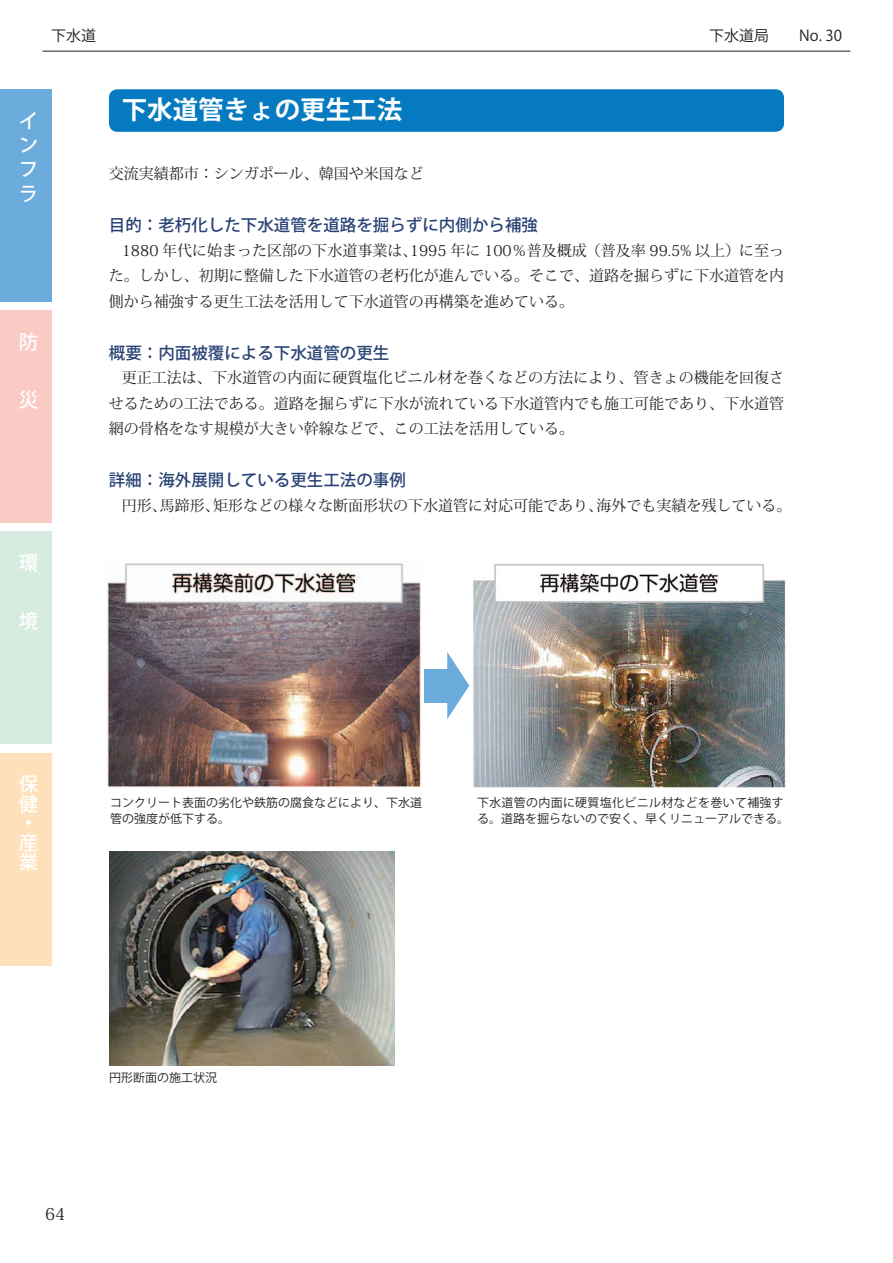
<style>
.page{position:relative;width:893px;height:1263px;background:#fff}
.page>*{position:absolute;margin:0;border:0;box-sizing:border-box;transform-origin:0 0}
.大タイトル{font:700 25.5px "Koz Go Pro";color:#fff}
.t1{font:500 19.5px/19.5px "Koz Go Pro";color:#fff;text-align:justify}
.中タイトル{font:500 16.5px "Koz Go Pro";color:#284274}
.t2{font:16.5px "Koz Min Pro";color:#231f20}
.本文{font:15px/25.5px "Koz Min Pro";color:#231f20;text-align:justify}
.本文_付{font:15px "Koz Min Pro";color:#231f20}
.t3{font:15px "Koz Go Pro";color:#231f20}
.キャプション{font:12px/16.5px "Koz Go Pro";letter-spacing:.025em;color:#231f20}
.キャプション-2{font:12px/16.5px "Koz Go Pro";color:#231f20}
</style>
<div class="page">
<div style="left:109px;top:89px;width:675px;height:43px;background:#057ac0;border-radius:9px"></div>
<img style="left:107px;top:562px;width:315px;height:226px">
<img style="left:473px;top:564px;width:314px;height:224px">
<img style="left:110px;top:852px;width:285px;height:213px">
<div style="left:424px;top:669px;width:29px;height:33px;background:#6cacdd"></div>
<svg style="left:447px;top:652px;width:22px;height:67px"></svg>
<div style="left:0;top:89px;width:51px;height:213px;background:#6cacdd"></div>
<div style="left:0;top:310px;width:51px;height:213px;background:#facbc5"></div>
<div style="left:0;top:531px;width:51px;height:213px;background:#d7ece0"></div>
<div style="left:0;top:753px;width:51px;height:212px;background:#fee0bb"></div>
<hr style="left:43px;top:51px;width:807px;height:1px;background:#231f20">
<p class="t3" style="left:51px;top:26px;width:46px">下水道</p>
<p class="t3" style="left:709px;top:26px;width:134px">下水道局　　No. 30</p>
<p class="t1" style="left:19px;top:109px;width:20px;line-height:24.3px">インフラ</p>
<p class="t1" style="left:19px;top:333px;width:20px">防</p>
<p class="t1" style="left:19px;top:391px;width:20px">災</p>
<p class="t1" style="left:19px;top:554px;width:20px">環</p>
<p class="t1" style="left:19px;top:612px;width:21px">境</p>
<p class="大タイトル" style="left:122px;top:93px;width:282px">下水道管きょの更生工法</p>
<p class="本文_付" style="left:109px;top:163px;width:317px">交流実績都市：シンガポール、韓国や米国など</p>
<p class="中タイトル" style="left:109px;top:215px;width:431px">目的：老朽化した下水道管を道路を掘らずに内側から補強</p>
<p class="本文" style="left:109px;top:237px;width:677px;text-indent:13px">1880 年代に始まった区部の下水道事業は、1995 年に 100％普及概成（普及率 99.5% 以上）に至った。しかし、初期に整備した下水道管の老朽化が進んでいる。そこで、道路を掘らずに下水道管を内側から補強する更生工法を活用して下水道管の再構築を進めている。</p>
<p class="中タイトル" style="left:109px;top:342px;width:282px">概要：内面被覆による下水道管の更生</p>
<p class="本文" style="left:109px;top:364px;width:677px;text-indent:13px">更正工法は、下水道管の内面に硬質塩化ビニル材を巻くなどの方法により、管きょの機能を回復させるための工法である。道路を掘らずに下水が流れている下水道管内でも施工可能であり、下水道管網の骨格をなす規模が大きい幹線などで、この工法を活用している。</p>
<p class="中タイトル" style="left:109px;top:470px;width:299px">詳細：海外展開している更生工法の事例</p>
<p class="本文" style="left:122px;top:492px;width:671px">円形、馬蹄形、矩形などの様々な断面形状の下水道管に対応可能であり、海外でも実績を残している。</p>
<p class="t1" style="left:19px;top:775px;width:21px;text-align:left">保健・産業</p>
<p class="キャプション-2" style="left:110px;top:794px;width:313px">コンクリート表面の劣化や鉄筋の腐食などにより、下水道管の強度が低下する。</p>
<p class="キャプション" style="left:477px;top:794px;width:314px">下水道管の内面に硬質塩化ビニル材などを巻いて補強する。道路を掘らないので安く、早くリニューアルできる。</p>
<p class="キャプション-2" style="left:109px;top:1070px;width:109px">円形断面の施工状況</p>
<p class="t2" style="left:45px;top:1203px;width:22px">64</p>
</div>
